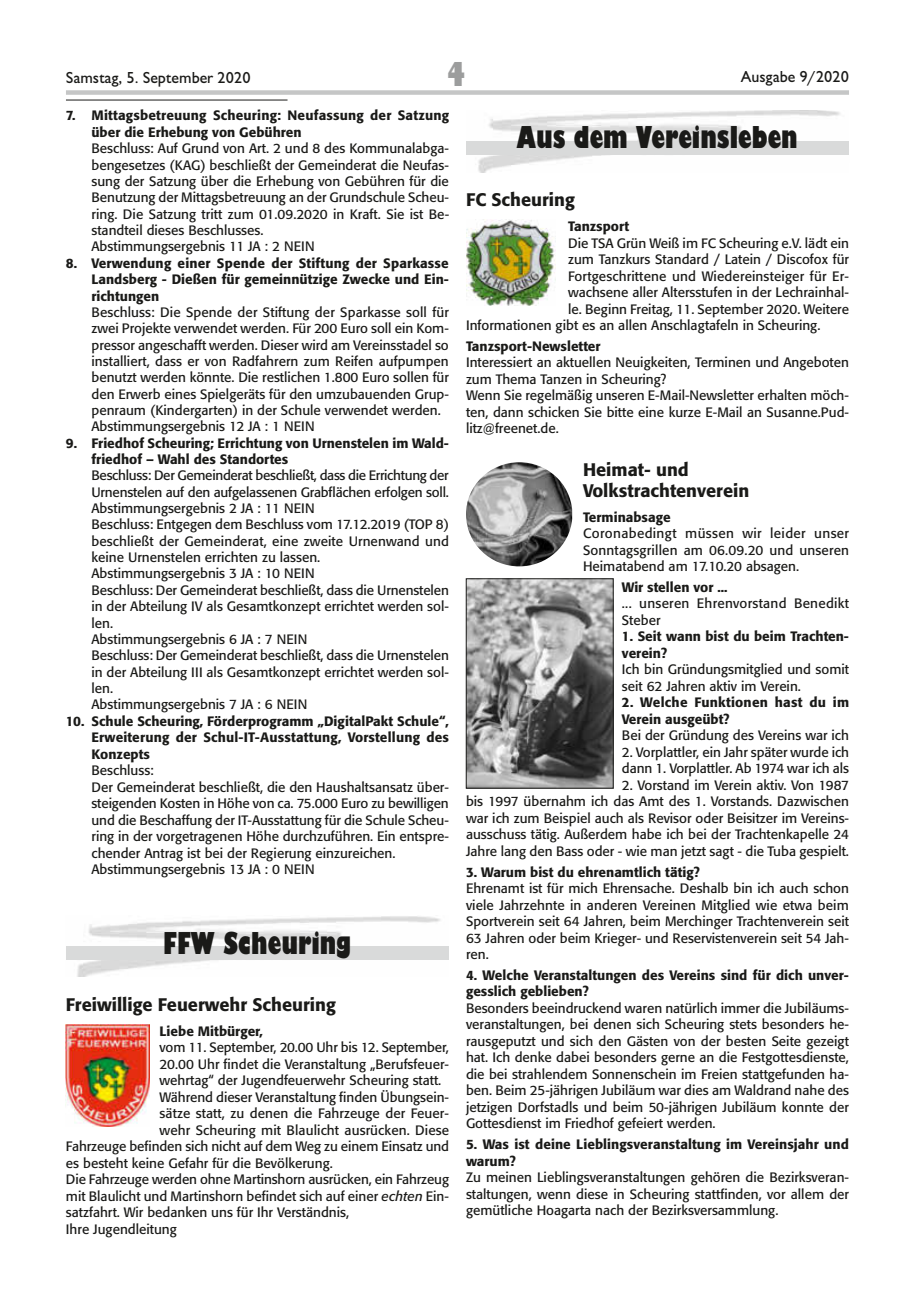
<style>
.page{position:relative;width:915px;height:1297px;background:#fff}
.page>*{position:absolute;margin:0;border:0;box-sizing:border-box;transform-origin:0 0}
.t1{font:800 condensed 36px "Giltus T";color:#9c9d9d}
.t2{font:800 condensed 33px "Giltus T";color:#1a1a18}
.t3{font:500 18px/21px "Formata";color:#1a1a18}
.t4{font:500 16.5px "Giltus T";color:#1a1a18}
.t5{font:13.5px/16.5px "Formata";color:#1a1a18}
.t6{font:500 13.5px/16.5px "Formata";color:#1a1a18}
.t7{font:13.5px/16.5px "Formata";letter-spacing:.02em;color:#1a1a18}
.s1{font-style:italic}
</style>
<div class="page">
<div style="left:66px;top:90px;width:782px;height:5px;background:#c5c6c6"></div>
<hr style="left:66px;top:100px;width:221px;height:1px;background:#1a1a18">
<img style="left:77px;top:916px;width:363px;height:61px">
<div style="left:66px;top:946px;width:382px;height:14px;background:#d9dada"></div>
<img style="left:66px;top:1024px;width:84px;height:102px">
<img style="left:466px;top:111px;width:382px;height:61px">
<div style="left:466px;top:142px;width:382px;height:13px;background:#d9dada"></div>
<img style="left:466px;top:462px;width:106px;height:104px">
<img style="left:468px;top:580px;width:143px;height:206px">
<div style="left:466px;top:578px;width:147px;height:210px;border:1px solid #1a1a18"></div>
<img style="left:466px;top:220px;width:89px;height:86px">
<p class="t4" style="left:66px;top:68px;width:186px">Samstag, 5. September 2020</p>
<h1 class="t1" style="left:447px;top:53px;width:19px">4</h1>
<p class="t4" style="left:740px;top:67px;width:110px">Ausgabe 9/2020</p>
<p class="t6" style="left:91px;top:107px;width:359px;text-indent:-26px">7. Mittagsbetreuung Scheuring: Neufassung der Satzung über die Erhebung von Gebühren</p>
<p class="t5" style="left:91px;top:140px;width:359px">Beschluss: Auf Grund von Art. 2 und 8 des Kommunalabga&shy;bengesetzes (KAG) beschließt der Gemeinderat die Neufas&shy;sung der Satzung über die Erhebung von Gebühren für die Benutzung der Mittagsbetreuung an der Grundschule Scheu&shy;ring. Die Satzung tritt zum 01.09.2020 in Kraft. Sie ist Be&shy;standteil dieses Beschlusses.<br>Abstimmungsergebnis 11 JA : 2 NEIN</p>
<p class="t6" style="left:91px;top:255px;width:359px;text-align:justify;text-indent:-26px">8. Verwendung einer Spende der Stiftung der Sparkasse Landsberg - Dießen für gemeinnützige Zwecke und Ein&shy;richtungen</p>
<p class="t5" style="left:91px;top:304px;width:359px">Beschluss: Die Spende der Stiftung der Sparkasse soll für zwei Projekte verwendet werden. Für 200 Euro soll ein Kom&shy;pressor angeschafft werden. Dieser wird am Vereinsstadel so installiert, dass er von Radfahrern zum Reifen aufpumpen benutzt werden könnte. Die restlichen 1.800 Euro sollen für den Erwerb eines Spielgeräts für den umzubauenden Grup&shy;penraum (Kindergarten) in der Schule verwendet werden.<br>Abstimmungsergebnis 12 JA : 1 NEIN</p>
<p class="t6" style="left:91px;top:435px;width:359px;text-indent:-26px">9. Friedhof Scheuring; Errichtung von Urnenstelen im Wald&shy;friedhof – Wahl des Standortes</p>
<p class="t5" style="left:91px;top:467px;width:359px">Beschluss: Der Gemeinderat beschließt, dass die Errichtung der Urnenstelen auf den aufgelassenen Grabflächen erfolgen soll.<br>Abstimmungsergebnis 2 JA : 11 NEIN<br>Beschluss: Entgegen dem Beschluss vom 17.12.2019 (TOP 8) beschließt der Gemeinderat, eine zweite Urnenwand und keine Urnenstelen errichten zu lassen.<br>Abstimmungsergebnis 3 JA : 10 NEIN<br>Beschluss: Der Gemeinderat beschließt, dass die Urnenstelen in der Abteilung IV als Gesamtkonzept errichtet werden sol&shy;len.<br>Abstimmungsergebnis 6 JA : 7 NEIN<br>Beschluss: Der Gemeinderat beschließt, dass die Urnenstelen in der Abteilung III als Gesamtkonzept errichtet werden sol&shy;len.<br>Abstimmungsergebnis 7 JA : 6 NEIN</p>
<p class="t6" style="left:91px;top:712px;width:359px;text-align:justify;text-indent:-26px">10. Schule Scheuring, Förderprogramm „DigitalPakt Schule“, Erweiterung der Schul-IT-Ausstattung, Vorstellung des Konzepts</p>
<p class="t5" style="left:91px;top:762px;width:359px">Beschluss:<br>Der Gemeinderat beschließt, die den Haushaltsansatz über&shy;steigenden Kosten in Höhe von ca. 75.000 Euro zu bewilligen und die Beschaffung der IT-Ausstattung für die Schule Scheu&shy;ring in der vorgetragenen Höhe durchzuführen. Ein entspre&shy;chender Antrag ist bei der Regierung einzureichen.<br>Abstimmungsergebnis 13 JA : 0 NEIN</p>
<h2 class="t2" style="left:516px;top:118px;width:282px">Aus dem Vereinsleben</h2>
<h3 class="t3" style="left:466px;top:189px;width:110px">FC Scheuring</h3>
<p class="t6" style="left:568px;top:218px;width:63px">Tanzsport</p>
<p class="t5" style="left:568px;top:234px;width:282px">Die TSA Grün Weiß im FC Scheuring e.V. lädt ein</p>
<p class="t5" style="left:568px;top:251px;width:282px">zum Tanzkurs Standard / Latein / Discofox für</p>
<p class="t5" style="left:568px;top:267px;width:282px">Fortgeschrittene und Wiedereinsteiger für Er-</p>
<p class="t5" style="left:568px;top:284px;width:282px">wachsene aller Altersstufen in der Lechrainhal-</p>
<p class="t5" style="left:568px;top:300px;width:282px">le. Beginn Freitag, 11. September 2020. Weitere</p>
<p class="t5" style="left:466px;top:317px;width:356px">Informationen gibt es an allen Anschlagtafeln in Scheuring.</p>
<p class="t6" style="left:466px;top:338px;width:136px">Tanzsport-Newsletter</p>
<p class="t5" style="left:466px;top:354px;width:384px">Interessiert an aktuellen Neuigkeiten, Terminen und Angeboten zum Thema Tanzen in Scheuring?<br>Wenn Sie regelmäßig unseren E-Mail-Newsletter erhalten möch&shy;ten, dann schicken Sie bitte eine kurze E-Mail an Susanne.Pud&shy;litz@freenet.de.</p>
<h3 class="t3" style="left:583px;top:459px;width:168px">Heimat- und<br>Volkstrachtenverein</h3>
<p class="t6" style="left:583px;top:508px;width:89px">Terminabsage</p>
<p class="t5" style="left:583px;top:525px;width:267px;text-align:justify">Coronabedingt müssen wir leider unser Sonntagsgrillen am 06.09.20 und unseren Heimatabend am 17.10.20 absagen.</p>
<p class="t6" style="left:621px;top:579px;width:107px">Wir stellen vor ...</p>
<p class="t7" style="left:621px;top:595px;width:228px">... unseren Ehrenvorstand Benedikt<br>Steber</p>
<p class="t6" style="left:621px;top:628px;width:228px">1. Seit wann bist du beim Trachten&shy;verein?</p>
<p class="t5" style="left:621px;top:661px;width:228px">Ich bin Gründungsmitglied und somit seit 62 Jahren aktiv im Verein.</p>
<p class="t6" style="left:621px;top:694px;width:228px">2. Welche Funktionen hast du im<br>Verein ausgeübt?</p>
<p class="t5" style="left:621px;top:727px;width:228px">Bei der Gründung des Vereins war ich</p>
<p class="t5" style="left:621px;top:744px;width:229px">2. Vorplattler, ein Jahr später wurde ich dann 1. Vorplattler. Ab 1974 war ich als</p>
<p class="t5" style="left:466px;top:777px;width:384px;text-align:justify;text-indent:156px">2. Vorstand im Verein aktiv. Von 1987 bis 1997 übernahm ich das Amt des 1. Vorstands. Dazwischen war ich zum Beispiel auch als Revisor oder Beisitzer im Vereins&shy;ausschuss tätig. Außerdem habe ich bei der Trachtenkapelle 24<br>Jahre lang den Bass oder - wie man jetzt sagt - die Tuba gespielt.</p>
<p class="t6" style="left:466px;top:863px;width:235px">3. Warum bist du ehrenamtlich tätig?</p>
<p class="t5" style="left:466px;top:880px;width:384px;text-align:justify">Ehrenamt ist für mich Ehrensache. Deshalb bin ich auch schon viele Jahrzehnte in anderen Vereinen Mitglied wie etwa beim Sportverein seit 64 Jahren, beim Merchinger Trachtenverein seit 63 Jahren oder beim Krieger- und Reservistenverein seit 54 Jah&shy;ren.</p>
<p class="t6" style="left:466px;top:967px;width:384px">4. Welche Veranstaltungen des Vereins sind für dich unver&shy;gesslich geblieben?</p>
<p class="t5" style="left:466px;top:1000px;width:384px;text-align:justify">Besonders beeindruckend waren natürlich immer die Jubiläums&shy;veranstaltungen, bei denen sich Scheuring stets besonders he&shy;rausgeputzt und sich den Gästen von der besten Seite gezeigt hat. Ich denke dabei besonders gerne an die Festgottesdienste, die bei strahlendem Sonnenschein im Freien stattgefunden ha&shy;ben. Beim 25-jährigen Jubiläum war dies am Waldrand nahe des jetzigen Dorfstadls und beim 50-jährigen Jubiläum konnte der Gottesdienst im Friedhof gefeiert werden.</p>
<p class="t6" style="left:466px;top:1136px;width:384px">5. Was ist deine Lieblingsveranstaltung im Vereinsjahr und warum?</p>
<p class="t5" style="left:466px;top:1169px;width:384px;text-align:justify">Zu meinen Lieblingsveranstaltungen gehören die Bezirksveran&shy;staltungen, wenn diese in Scheuring stattfinden, vor allem der gemütliche Hoagarta nach der Bezirksversammlung.</p>
<h2 class="t2" style="left:163px;top:923px;width:189px">FFW Scheuring</h2>
<h3 class="t3" style="left:66px;top:993px;width:271px">Freiwillige Feuerwehr Scheuring</h3>
<p class="t6" style="left:159px;top:1022px;width:105px">Liebe Mitbürger,</p>
<p class="t5" style="left:159px;top:1039px;width:291px">vom 11. September, 20.00 Uhr bis 12. September,</p>
<p class="t5" style="left:159px;top:1055px;width:291px">20.00 Uhr findet die Veranstaltung „Berufsfeuer-</p>
<p class="t5" style="left:159px;top:1072px;width:283px">wehrtag“ der Jugendfeuerwehr Scheuring statt.</p>
<p class="t5" style="left:159px;top:1088px;width:291px">Während dieser Veranstaltung finden Übungsein-</p>
<p class="t5" style="left:159px;top:1105px;width:291px">sätze statt, zu denen die Fahrzeuge der Feuer-</p>
<p class="t5" style="left:159px;top:1121px;width:291px">wehr Scheuring mit Blaulicht ausrücken. Diese</p>
<p class="t5" style="left:66px;top:1138px;width:384px">Fahrzeuge befinden sich nicht auf dem Weg zu einem Einsatz und</p>
<p class="t5" style="left:66px;top:1154px;width:268px">es besteht keine Gefahr für die Bevölkerung.</p>
<p class="t5" style="left:66px;top:1171px;width:384px">Die Fahrzeuge werden ohne Martinshorn ausrücken, ein Fahrzeug</p>
<p class="t5" style="left:66px;top:1187px;width:384px">mit Blaulicht und Martinshorn befindet sich auf einer <span class="s1">echten</span> Ein-</p>
<p class="t5" style="left:66px;top:1204px;width:284px">satzfahrt. Wir bedanken uns für Ihr Verständnis,</p>
<p class="t5" style="left:66px;top:1220px;width:112px">Ihre Jugendleitung</p>
</div>
